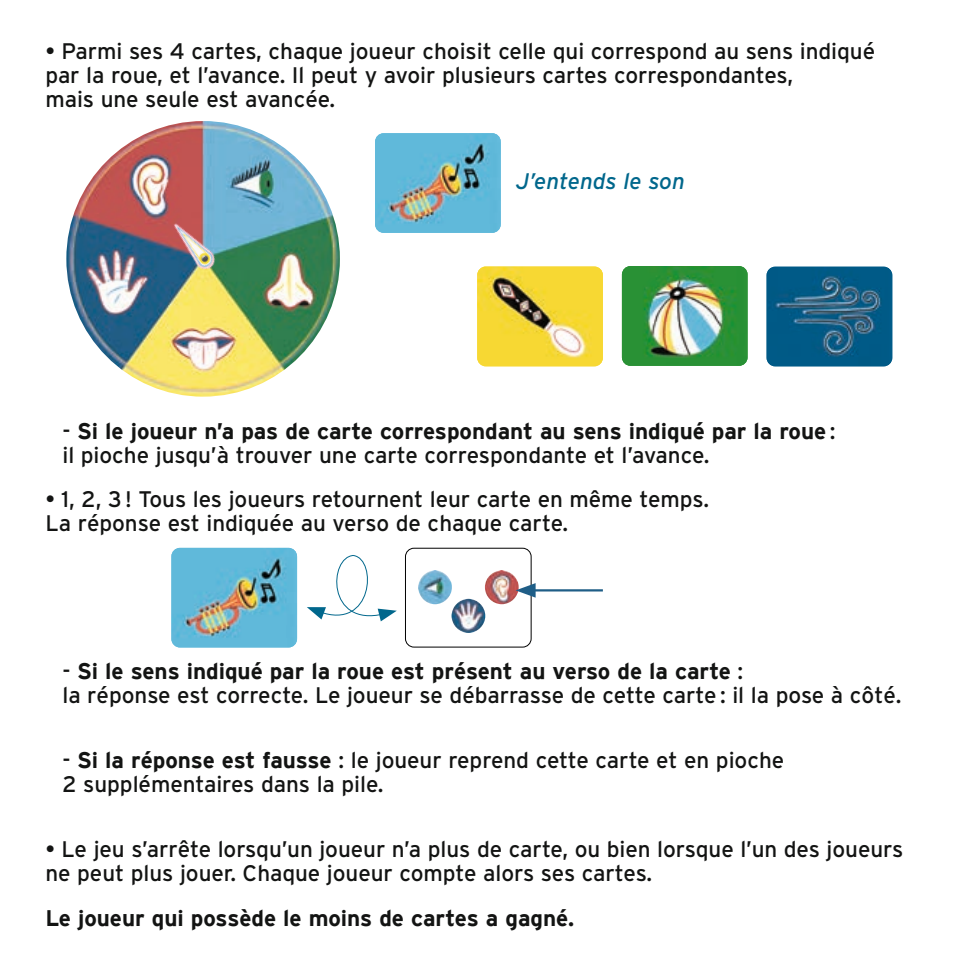
<style>
.page{position:relative;width:976px;height:978px;background:#fff}
.page>*{position:absolute;margin:0;border:0;box-sizing:border-box;transform-origin:0 0}
.t1{font:22.5px/24px "Interstate";letter-spacing:-.005em;color:#131413}
.t2{font:700 22.5px/24px "Interstate";letter-spacing:-.005em;color:#131413}
.t3{font:italic 22.5px "Interstate";color:#00678c}
.s1{font-weight:400}
.s2{font-weight:700}
</style>
<div class="page">
<img style="left:375px;top:133px;width:125px;height:100px">
<svg style="left:766px;top:267px;width:126px;height:99px;background:#156188"></svg>
<img style="left:621px;top:266px;width:126px;height:100px">
<svg style="left:477px;top:266px;width:125px;height:100px;background:#e5ca41"></svg>
<img style="left:66px;top:121px;width:274px;height:275px">
<img style="left:150px;top:206px;width:84px;height:87px">
<img style="left:171px;top:547px;width:126px;height:100px">
<hr style="left:530px;top:589px;width:72px;height:2px;background:#1f5e87">
<svg style="left:405px;top:548px;width:130px;height:99px"></svg>
<svg style="left:307px;top:555px;width:89px;height:67px"></svg>
<p class="t1" style="left:45px;top:39px;width:831px">• Parmi ses 4 cartes, chaque joueur choisit celle qui correspond au sens indiqué par la roue, et l’avance. Il peut y avoir plusieurs cartes correspondantes,<br>mais une seule est avancée.</p>
<p class="t3" style="left:515px;top:168px;width:170px">J’entends le son</p>
<p class="t2" style="left:62px;top:419px;width:774px"><span class="s1">-</span> Si le joueur n’a pas de carte correspondant au sens indiqué par la roue <span class="s1">: il pioche jusqu’à trouver une carte correspondante et l’avance.</span></p>
<p class="t1" style="left:45px;top:487px;width:665px">• 1, 2, 3 ! Tous les joueurs retournent leur carte en même temps.<br>La réponse est indiquée au verso de chaque carte.</p>
<p class="t1" style="left:62px;top:659px;width:840px">- <span class="s2">Si le sens indiqué par la roue est présent au verso de la carte</span> :<br>la réponse est correcte. Le joueur se débarrasse de cette carte : il la pose à côté.</p>
<p class="t1" style="left:62px;top:748px;width:723px">- <span class="s2">Si la réponse est fausse</span> : le joueur reprend cette carte et en pioche<br>2 supplémentaires dans la pile.</p>
<p class="t1" style="left:45px;top:837px;width:859px">• Le jeu s’arrête lorsqu’un joueur n’a plus de carte, ou bien lorsque l’un des joueurs ne peut plus jouer. Chaque joueur compte alors ses cartes.</p>
<p class="t2" style="left:45px;top:905px;width:530px">Le joueur qui possède le moins de cartes a gagné.</p>
</div>
